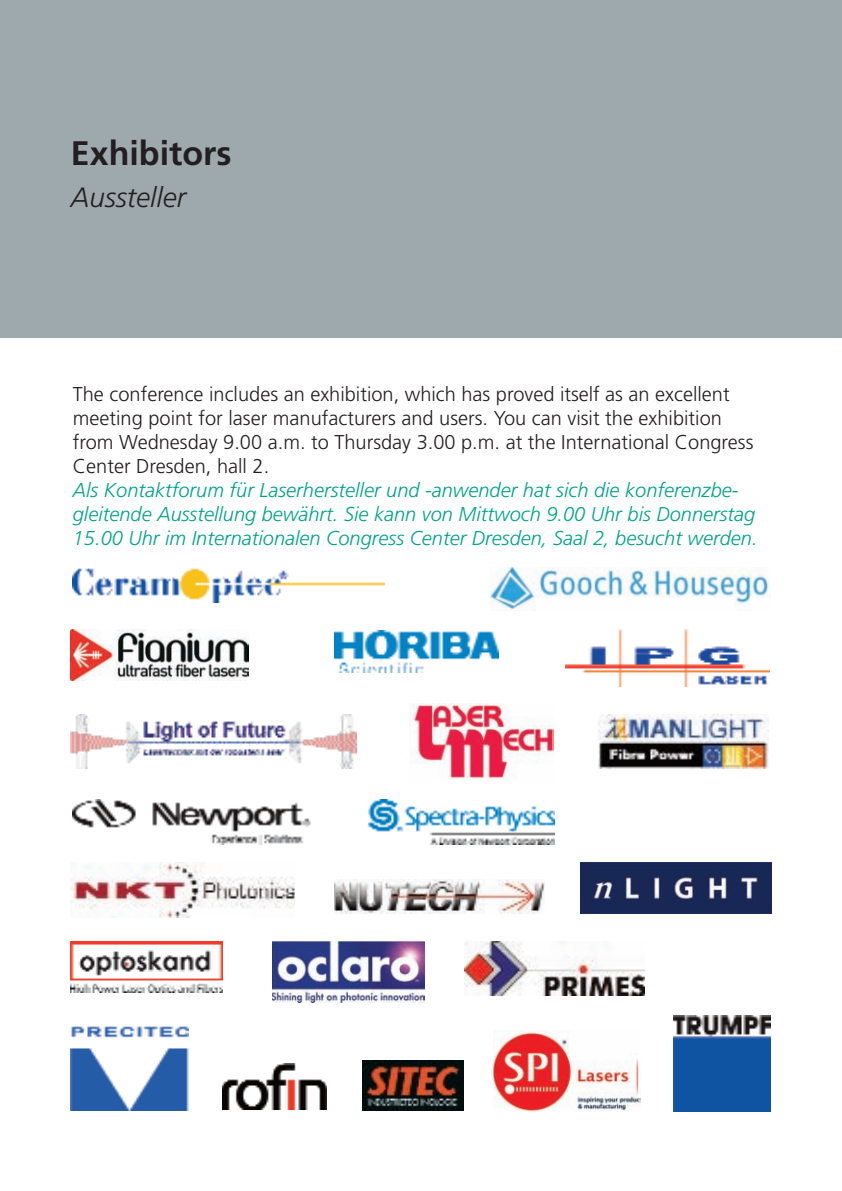
<style>
.page{position:relative;width:842px;height:1191px;background:#fff}
.page>*{position:absolute;margin:0;border:0;box-sizing:border-box;transform-origin:0 0}
.t1{font:700 34px "Frutiger LT Com";color:#231f20}
.t2{font:italic 300 28px "Frutiger LT Com";color:#231f20}
.t3{font:300 20px/24px "Frutiger LT Com";color:#231f20}
.t4{font:italic 300 20px/24px "Frutiger LT Com";color:#00a38a}
</style>
<div class="page">
<div style="left:0;top:0;width:842px;height:337px;background:#9da9ad"></div>
<img style="left:73px;top:568px;width:312px;height:34px">
<img style="left:334px;top:630px;width:165px;height:42px">
<img style="left:565px;top:629px;width:204px;height:57px">
<img style="left:71px;top:714px;width:285px;height:55px">
<svg style="left:599px;top:719px;width:170px;height:50px"></svg>
<img style="left:598px;top:714px;width:170px;height:54px">
<img style="left:71px;top:862px;width:224px;height:55px">
<img style="left:334px;top:879px;width:210px;height:34px">
<img style="left:71px;top:1026px;width:117px;height:84px">
<img style="left:465px;top:941px;width:180px;height:54px">
<img style="left:673px;top:1015px;width:97px;height:96px">
<img style="left:73px;top:800px;width:482px;height:44px">
<img style="left:363px;top:1060px;width:101px;height:50px">
<div style="left:71px;top:941px;width:153px;height:57px;background:linear-gradient(to right,#fff,#fff)"></div>
<img style="left:71px;top:941px;width:152px;height:51px">
<svg style="left:222px;top:1084px;width:105px;height:26px"></svg>
<img style="left:222px;top:1063px;width:104px;height:46px">
<img style="left:490px;top:567px;width:279px;height:43px">
<img style="left:409px;top:703px;width:144px;height:76px">
<img style="left:580px;top:862px;width:191px;height:51px">
<img style="left:71px;top:629px;width:177px;height:51px">
<img style="left:272px;top:941px;width:153px;height:61px">
<img style="left:493px;top:1030px;width:148px;height:81px">
<h1 class="t1" style="left:71px;top:133px;width:162px">Exhibitors</h1>
<h2 class="t2" style="left:71px;top:181px;width:117px">Aussteller</h2>
<p class="t3" style="left:73px;top:382px;width:682px">The conference includes an exhibition, which has proved itself as an excellent meeting point for laser manufacturers and users. You can visit the exhibition from Wednesday 9.00 a.m. to Thursday 3.00 p.m. at the International Congress Center Dresden, hall 2.</p>
<p class="t4" style="left:73px;top:478px;width:686px">Als Kontaktforum für Laserhersteller und -anwender hat sich die konferenzbe&shy;gleitende Ausstellung bewährt. Sie kann von Mittwoch 9.00 Uhr bis Donnerstag<br>15.00 Uhr im Internationalen Congress Center Dresden, Saal 2, besucht werden.</p>
</div>
